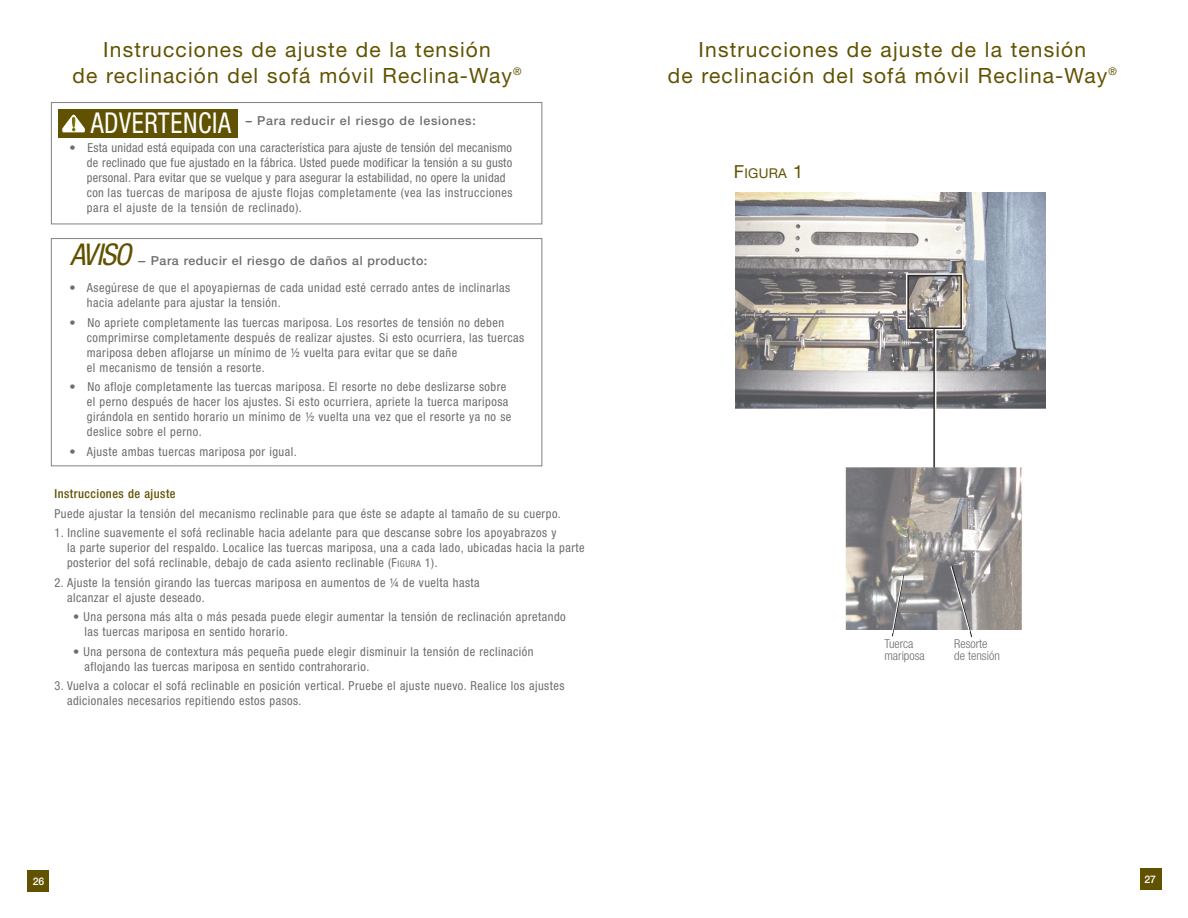
<style>
.page{position:relative;width:1188px;height:918px;background:#fff}
.page>*{position:absolute;margin:0;border:0;box-sizing:border-box;transform-origin:0 0}
.t1{font:italic condensed 30px "Helvetica Neue";letter-spacing:-.05em;color:#615201}
.t2{font:condensed 28.8px "Helvetica Neue";letter-spacing:.025em;color:#fff;scale:.9 1}
.t3{font:21px/25.5px "Helvetica Neue";letter-spacing:.055em;color:#615201;text-align:center}
.t4{font:13.5px "Helvetica Neue";letter-spacing:.02em;color:#615201}
.t5{font:condensed 12.3px/15px "Helvetica Neue";letter-spacing:.04em;color:#6c6d70}
.t6{font:condensed 12.3px/15px "Helvetica Neue";letter-spacing:.02em;color:#6c6d70}
.t7{font:500 12.3px "Helvetica Neue";letter-spacing:.045em;color:#6c6d70}
.t8{font:300 condensed 12.3px/12px "Helvetica Neue";color:#6c6d70}
.t9{font:500 condensed 12.3px "Helvetica Neue";letter-spacing:.04em;color:#615201}
.t10{font:500 10.5px "Helvetica Neue";color:#fff}
.s1{font-size:9.3px}
.s2{font-size:18px}
</style>
<div class="page">
<div style="left:51px;top:238px;width:491px;height:228px;border:1px solid #808285"></div>
<div style="left:1140px;top:868px;width:21px;height:22px;background:#615201"></div>
<div style="left:28px;top:871px;width:21px;height:21px;background:#615201"></div>
<div style="left:51px;top:102px;width:491px;height:122px;border:1px solid #808285"></div>
<img style="left:736px;top:193px;width:310px;height:436px">
<svg style="left:950px;top:565px;width:23px;height:73px;background:#a09f9f"></svg>
<svg style="left:891px;top:574px;width:13px;height:63px"></svg>
<div style="left:58px;top:109px;width:180px;height:29px;background:#615201"></div>
<svg style="left:62px;top:115px;width:23px;height:17px"></svg>
<h3 class="t3" style="left:72px;top:39px;width:451px">Instrucciones de ajuste de la tensión<br>de reclinación del sofá móvil Reclina-Way<sup>®</sup></h3>
<h2 class="t2" style="left:91px;top:112px;width:157px">ADVERTENCIA</h2>
<p class="t7" style="left:245px;top:116px;width:232px">-- Para reducir el riesgo de lesiones:</p>
<p class="t6" style="left:87px;top:141px;width:427px;text-indent:-17px">• Esta unidad está equipada con una característica para ajuste de tensión del mecanismo de reclinado que fue ajustado en la fábrica. Usted puede modificar la tensión a su gusto personal. Para evitar que se vuelque y para asegurar la estabilidad, no opere la unidad con las tuercas de mariposa de ajuste flojas completamente (vea las instrucciones para el ajuste de la tensión de reclinado).</p>
<h1 class="t1" style="left:70px;top:244px;width:63px">AVISO</h1>
<p class="t7" style="left:138px;top:256px;width:291px">-- Para reducir el riesgo de daños al producto:</p>
<p class="t5" style="left:87px;top:281px;width:425px;text-indent:-17px">• Asegúrese de que el apoyapiernas de cada unidad esté cerrado antes de inclinarlas hacia adelante para ajustar la tensión.</p>
<p class="t5" style="left:87px;top:316px;width:439px;text-indent:-17px">• No apriete completamente las tuercas mariposa. Los resortes de tensión no deben comprimirse completamente después de realizar ajustes. Si esto ocurriera, las tuercas mariposa deben aflojarse un mínimo de ½ vuelta para evitar que se dañe<br>el mecanismo de tensión a resorte.</p>
<p class="t5" style="left:87px;top:380px;width:426px;text-indent:-17px">• No afloje completamente las tuercas mariposa. El resorte no debe deslizarse sobre el perno después de hacer los ajustes. Si esto ocurriera, apriete la tuerca mariposa girándola en sentido horario un mínimo de ½ vuelta una vez que el resorte ya no se deslice sobre el perno.</p>
<p class="t5" style="left:70px;top:445px;width:229px">• Ajuste ambas tuercas mariposa por igual.</p>
<p class="t9" style="left:54px;top:490px;width:123px">Instrucciones de ajuste</p>
<p class="t5" style="left:54px;top:507px;width:508px">Puede ajustar la tensión del mecanismo reclinable para que éste se adapte al tamaño de su cuerpo.</p>
<p class="t5" style="left:67px;top:527px;width:519px;text-indent:-13px">1. Incline suavemente el sofá reclinable hacia adelante para que descanse sobre los apoyabrazos y<br>la parte superior del respaldo. Localice las tuercas mariposa, una a cada lado, ubicadas hacia la parte posterior del sofá reclinable, debajo de cada asiento reclinable (F<span class="s1">IGURA</span> 1).</p>
<p class="t5" style="left:67px;top:576px;width:414px;text-indent:-13px">2. Ajuste la tensión girando las tuercas mariposa en aumentos de ¼ de vuelta hasta alcanzar el ajuste deseado.</p>
<p class="t5" style="left:84px;top:611px;width:483px;text-indent:-11px">• Una persona más alta o más pesada puede elegir aumentar la tensión de reclinación apretando las tuercas mariposa en sentido horario.</p>
<p class="t5" style="left:84px;top:645px;width:451px;text-indent:-11px">• Una persona de contextura más pequeña puede elegir disminuir la tensión de reclinación aflojando las tuercas mariposa en sentido contrahorario.</p>
<p class="t5" style="left:67px;top:680px;width:499px;text-indent:-13px">3. Vuelva a colocar el sofá reclinable en posición vertical. Pruebe el ajuste nuevo. Realice los ajustes adicionales necesarios repitiendo estos pasos.</p>
<h3 class="t3" style="left:668px;top:39px;width:451px">Instrucciones de ajuste de la tensión<br>de reclinación del sofá móvil Reclina-Way<sup>®</sup></h3>
<p class="t4" style="left:734px;top:168px;width:71px"><span class="s2">F</span>IGURA <span class="s2">1</span></p>
<p class="t8" style="left:884px;top:639px;width:42px">Tuerca mariposa</p>
<p class="t8" style="left:954px;top:639px;width:47px">Resorte de tensión</p>
<p class="t10" style="left:33px;top:877px;width:13px">26</p>
<p class="t10" style="left:1144px;top:875px;width:13px">27</p>
</div>
